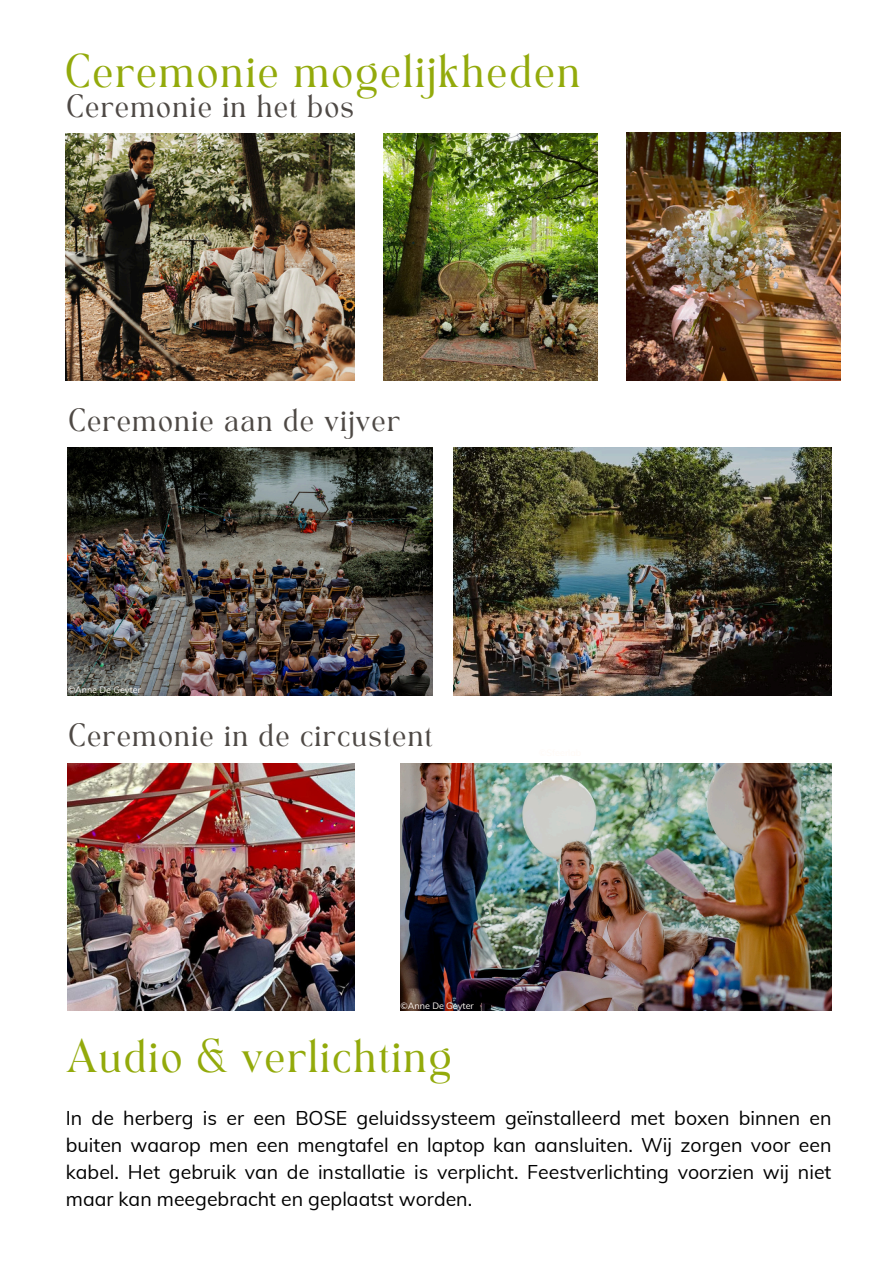
<style>
.page{position:relative;width:894px;height:1264px;background:#fff}
.page>*{position:absolute;margin:0;border:0;box-sizing:border-box;transform-origin:0 0}
.t1{font:33px "TAN Angleton";color:#93aa0b}
.t2{font:22.5px "TAN Angleton";color:#4e4945}
.t3{font:19.5px/27px "Muli";color:#000;text-align:justify}
.t4{font:9px "Muli";color:#fffaf5}
</style>
<div class="page">
<img style="left:68px;top:448px;width:365px;height:247px">
<img style="left:68px;top:763px;width:287px;height:247px">
<img style="left:384px;top:133px;width:213px;height:248px">
<img style="left:400px;top:763px;width:430px;height:247px">
<img style="left:65px;top:133px;width:289px;height:248px">
<img style="left:626px;top:133px;width:214px;height:247px">
<img style="left:453px;top:448px;width:377px;height:247px">
<p class="t1" style="left:64px;top:53px;width:518px">Ceremonie mogelijkheden</p>
<p class="t2" style="left:66px;top:94px;width:290px">Ceremonie in het bos</p>
<h2 class="t2" style="left:68px;top:408px;width:334px">Ceremonie aan de vijver</h2>
<h3 class="t4" style="left:68px;top:684px;width:75px">©Anne De Geyter</h3>
<p class="t2" style="left:68px;top:723px;width:366px">Ceremonie in de circustent</p>
<h1 class="t4" style="left:400px;top:999px;width:75px">©Anne De Geyter</h1>
<p class="t1" style="left:66px;top:1037px;width:388px">Audio &amp; verlichting</p>
<h2 class="t3" style="left:66px;top:1103px;width:766px">In de herberg is er een BOSE geluidssysteem geïnstalleerd met boxen binnen en buiten waarop men een mengtafel en laptop kan aansluiten. Wij zorgen voor een kabel. Het gebruik van de installatie is verplicht. Feestverlichting voorzien wij niet maar kan meegebracht en geplaatst worden.</h2>
</div>
